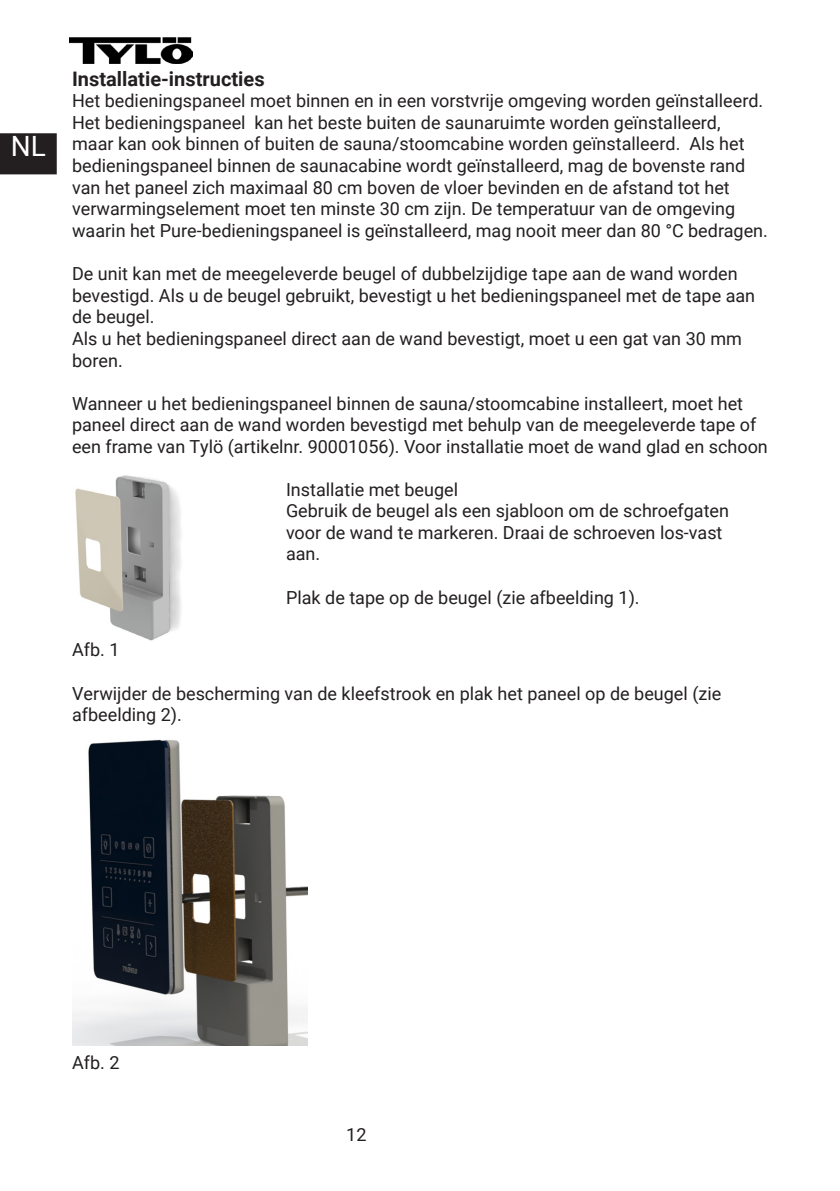
<style>
.page{position:relative;width:840px;height:1191px;background:#fff}
.page>*{position:absolute;margin:0;border:0;box-sizing:border-box;transform-origin:0 0}
.t1{font:28px "Roboto";color:#fff}
.t2{font:700 20px "Roboto";color:#231f20}
.t3{font:18px/21.6px "Roboto";color:#231f20}
</style>
<div class="page">
<img style="left:75px;top:475px;width:106px;height:166px">
<img style="left:72px;top:739px;width:235px;height:306px">
<div style="left:1px;top:134px;width:55px;height:39px;background:#231f20"></div>
<div style="left:0;top:133px;width:57px;height:41px;border:2px solid #231f20"></div>
<img style="left:69px;top:37px;width:124px;height:26px">
<p class="t1" style="left:11px;top:127px;width:37px">NL</p>
<p class="t2" style="left:72px;top:64px;width:194px">Installatie-instructies</p>
<p class="t3" style="left:72px;top:89px;width:692px">Het bedieningspaneel moet binnen en in een vorstvrije omgeving worden geïnstalleerd.</p>
<p class="t3" style="left:72px;top:111px;width:697px">Het bedieningspaneel kan het beste buiten de saunaruimte worden geïnstalleerd,<br>maar kan ook binnen of buiten de sauna/stoomcabine worden geïnstalleerd. Als het bedieningspaneel binnen de saunacabine wordt geïnstalleerd, mag de bovenste rand van het paneel zich maximaal 80 cm boven de vloer bevinden en de afstand tot het verwarmingselement moet ten minste 30 cm zijn. De temperatuur van de omgeving waarin het Pure-bedieningspaneel is geïnstalleerd, mag nooit meer dan 80 °C bedragen.</p>
<p class="t3" style="left:72px;top:262px;width:684px">De unit kan met de meegeleverde beugel of dubbelzijdige tape aan de wand worden bevestigd. Als u de beugel gebruikt, bevestigt u het bedieningspaneel met de tape aan de beugel.</p>
<p class="t3" style="left:72px;top:327px;width:671px">Als u het bedieningspaneel direct aan de wand bevestigt, moet u een gat van 30 mm boren.</p>
<p class="t3" style="left:72px;top:392px;width:697px">Wanneer u het bedieningspaneel binnen de sauna/stoomcabine installeert, moet het paneel direct aan de wand worden bevestigd met behulp van de meegeleverde tape of een frame van Tylö (artikelnr. 90001056). Voor installatie moet de wand glad en schoon</p>
<p class="t3" style="left:286px;top:478px;width:173px">Installatie met beugel</p>
<p class="t3" style="left:286px;top:499px;width:444px">Gebruik de beugel als een sjabloon om de schroefgaten voor de wand te markeren. Draai de schroeven los-vast aan.</p>
<p class="t3" style="left:286px;top:586px;width:355px">Plak de tape op de beugel (zie afbeelding 1).</p>
<p class="t3" style="left:72px;top:638px;width:49px">Afb. 1</p>
<p class="t3" style="left:72px;top:682px;width:650px">Verwijder de bescherming van de kleefstrook en plak het paneel op de beugel (zie afbeelding 2).</p>
<p class="t3" style="left:72px;top:1051px;width:49px">Afb. 2</p>
<p class="t3" style="left:346px;top:1122px;width:22px">12</p>
</div>
